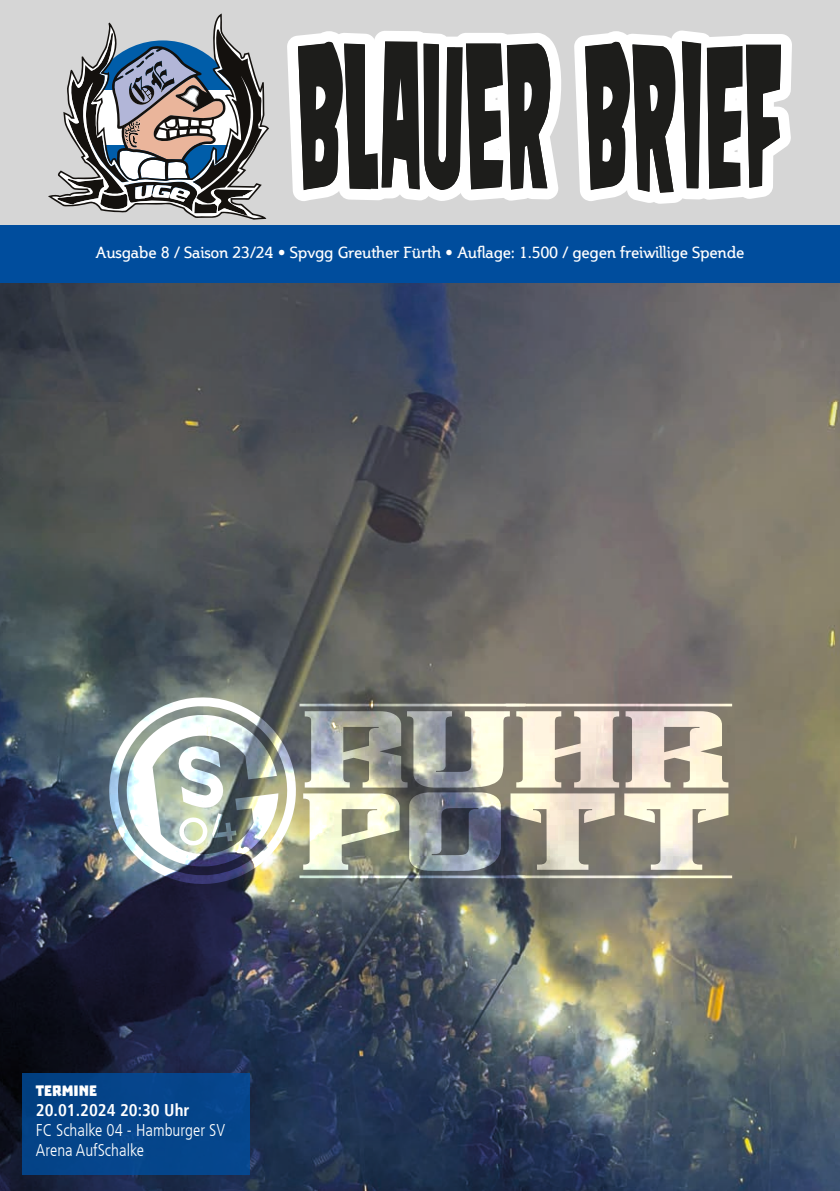
<style>
.page{position:relative;width:840px;height:1191px;background:#fff}
.page>*{position:absolute;margin:0;border:0;box-sizing:border-box;transform-origin:0 0}
.t1{font:300 condensed 17px/20px "Frutiger LT";color:#fff}
.t2{font:700 condensed 17px "Frutiger LT";color:#fff}
.t3{font:17px "Troika";color:#fff}
.t4{font:16px "Steinem";color:#fff}
</style>
<div class="page">
<img style="left:0;top:283px;width:839px;height:908px">
<img style="left:108px;top:695px;width:623px;height:191px">
<div style="left:0;top:0;width:839px;height:230px;background:#d6d6d6"></div>
<div style="left:0;top:226px;width:839px;height:57px;background:#004d9d"></div>
<svg style="left:48px;top:14px;width:221px;height:206px"></svg>
<svg style="left:574px;top:31px;width:217px;height:173px;background:#858483"></svg>
<svg style="left:287px;top:31px;width:274px;height:170px;background:#7e7e7d"></svg>
<div style="left:23px;top:1073px;width:226px;height:101px;background:#05458a"></div>
<p class="t4" style="left:96px;top:244px;width:649px">Ausgabe 8 / Saison 23/24 • Spvgg Greuther Fürth • Auflage: 1.500 / gegen freiwillige Spende</p>
<p class="t3" style="left:36px;top:1081px;width:62px">TERMINE</p>
<p class="t2" style="left:36px;top:1100px;width:155px">20.01.2024 20:30 Uhr</p>
<p class="t1" style="left:36px;top:1120px;width:191px">FC Schalke 04 - Hamburger SV<br>Arena AufSchalke</p>
</div>
